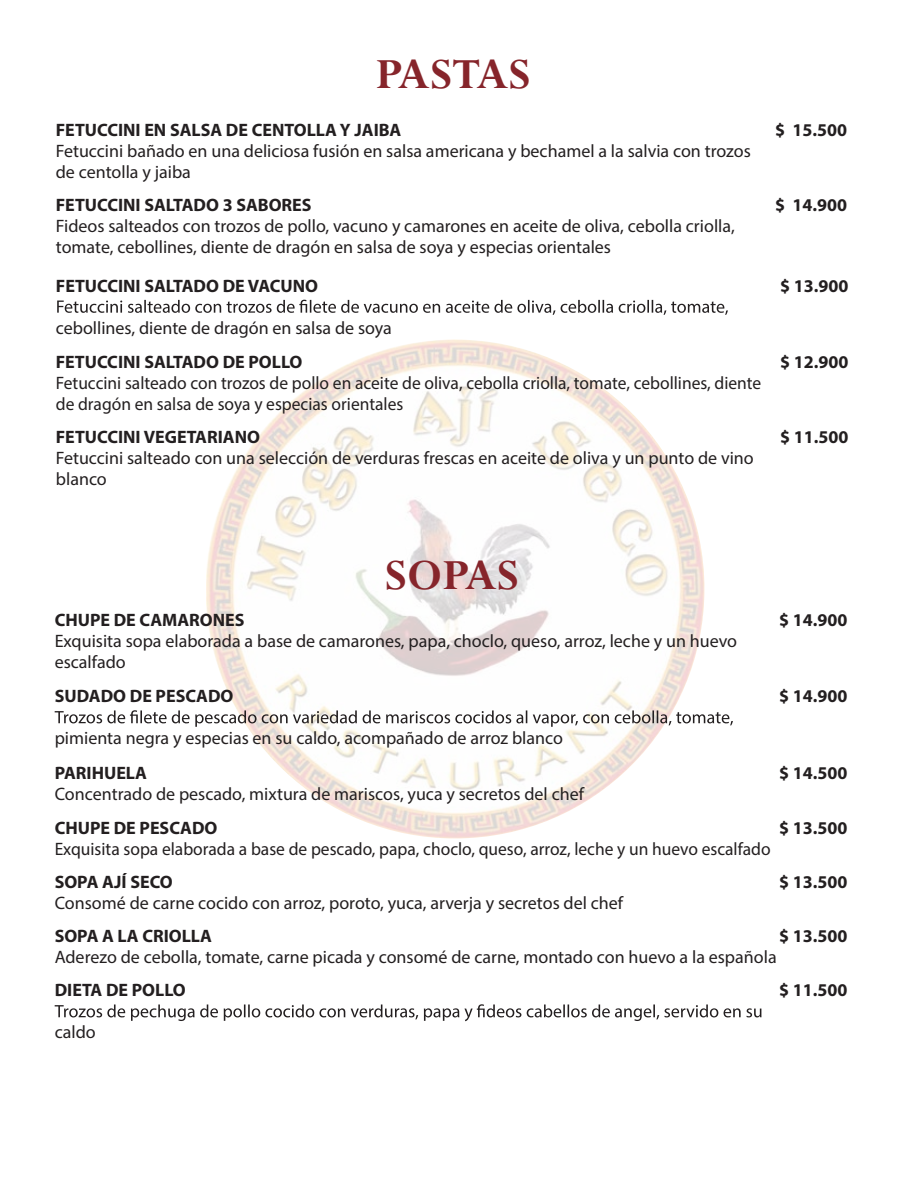
<style>
.page{position:relative;width:910px;height:1178px;background:#fff}
.page>*{position:absolute;margin:0;border:0;box-sizing:border-box;transform-origin:0 0}
.t1{font:700 48px "Perpetua";letter-spacing:.01em;color:#86252b}
.t2{font:18px/21px "Myriad Pro";color:#231f20}
.t3{font:700 18px "Myriad Pro";color:#231f20}
</style>
<div class="page">
<img style="left:206px;top:339px;width:498px;height:499px;border-radius:245px">
<svg style="left:57px;top:300px;width:671px;height:15px"></svg>
<svg style="left:55px;top:710px;width:678px;height:17px"></svg>
<svg style="left:55px;top:1004px;width:706px;height:17px"></svg>
<h1 class="t1" style="left:376px;top:44px;width:157px">PASTAS</h1>
<p class="t3" style="left:56px;top:118px;width:347px">FETUCCINI EN SALSA DE CENTOLLA Y JAIBA</p>
<p class="t3" style="left:775px;top:118px;width:74px">$ 15.500</p>
<p class="t2" style="left:56px;top:140px;width:696px">Fetuccini bañado en una deliciosa fusión en salsa americana y bechamel a la salvia con trozos de centolla y jaiba</p>
<p class="t3" style="left:56px;top:193px;width:257px">FETUCCINI SALTADO 3 SABORES</p>
<p class="t3" style="left:775px;top:193px;width:74px">$ 14.900</p>
<p class="t2" style="left:56px;top:215px;width:681px">Fideos salteados con trozos de pollo, vacuno y camarones en aceite de oliva, cebolla criolla, tomate, cebollines, diente de dragón en salsa de soya y especias orientales</p>
<p class="t3" style="left:56px;top:274px;width:264px">FETUCCINI SALTADO DE VACUNO</p>
<p class="t3" style="left:780px;top:274px;width:70px">$ 13.900</p>
<p class="t2" style="left:56px;top:317px;width:338px">cebollines, diente de dragón en salsa de soya</p>
<p class="t3" style="left:56px;top:350px;width:248px">FETUCCINI SALTADO DE POLLO</p>
<p class="t3" style="left:780px;top:350px;width:70px">$ 12.900</p>
<p class="t2" style="left:56px;top:372px;width:707px">Fetuccini salteado con trozos de pollo en aceite de oliva, cebolla criolla, tomate, cebollines, diente de dragón en salsa de soya y especias orientales</p>
<p class="t3" style="left:56px;top:425px;width:206px">FETUCCINI VEGETARIANO</p>
<p class="t3" style="left:780px;top:425px;width:70px">$ 11.500</p>
<p class="t2" style="left:56px;top:447px;width:699px">Fetuccini salteado con una selección de verduras frescas en aceite de oliva y un punto de vino blanco</p>
<h1 class="t1" style="left:385px;top:544px;width:136px">SOPAS</h1>
<p class="t3" style="left:55px;top:608px;width:191px">CHUPE DE CAMARONES</p>
<p class="t3" style="left:779px;top:608px;width:70px">$ 14.900</p>
<p class="t2" style="left:55px;top:630px;width:684px">Exquisita sopa elaborada a base de camarones, papa, choclo, queso, arroz, leche y un huevo escalfado</p>
<p class="t3" style="left:55px;top:684px;width:180px">SUDADO DE PESCADO</p>
<p class="t3" style="left:779px;top:684px;width:70px">$ 14.900</p>
<p class="t2" style="left:55px;top:727px;width:510px">pimienta negra y especias en su caldo, acompañado de arroz blanco</p>
<p class="t3" style="left:55px;top:761px;width:94px">PARIHUELA</p>
<p class="t3" style="left:779px;top:761px;width:70px">$ 14.500</p>
<p class="t2" style="left:55px;top:783px;width:531px">Concentrado de pescado, mixtura de mariscos, yuca y secretos del chef</p>
<p class="t3" style="left:55px;top:816px;width:164px">CHUPE DE PESCADO</p>
<p class="t3" style="left:779px;top:816px;width:70px">$ 13.500</p>
<p class="t2" style="left:55px;top:838px;width:717px">Exquisita sopa elaborada a base de pescado, papa, choclo, queso, arroz, leche y un huevo escalfado</p>
<p class="t3" style="left:55px;top:870px;width:120px">SOPA AJÍ SECO</p>
<p class="t3" style="left:779px;top:870px;width:70px">$ 13.500</p>
<p class="t2" style="left:55px;top:892px;width:570px">Consomé de carne cocido con arroz, poroto, yuca, arverja y secretos del chef</p>
<p class="t3" style="left:55px;top:924px;width:159px">SOPA A LA CRIOLLA</p>
<p class="t3" style="left:779px;top:924px;width:70px">$ 13.500</p>
<p class="t2" style="left:55px;top:946px;width:723px">Aderezo de cebolla, tomate, carne picada y consomé de carne, montado con huevo a la española</p>
<p class="t3" style="left:55px;top:978px;width:133px">DIETA DE POLLO</p>
<p class="t3" style="left:779px;top:978px;width:70px">$ 11.500</p>
<p class="t2" style="left:55px;top:1021px;width:43px">caldo</p>
</div>
